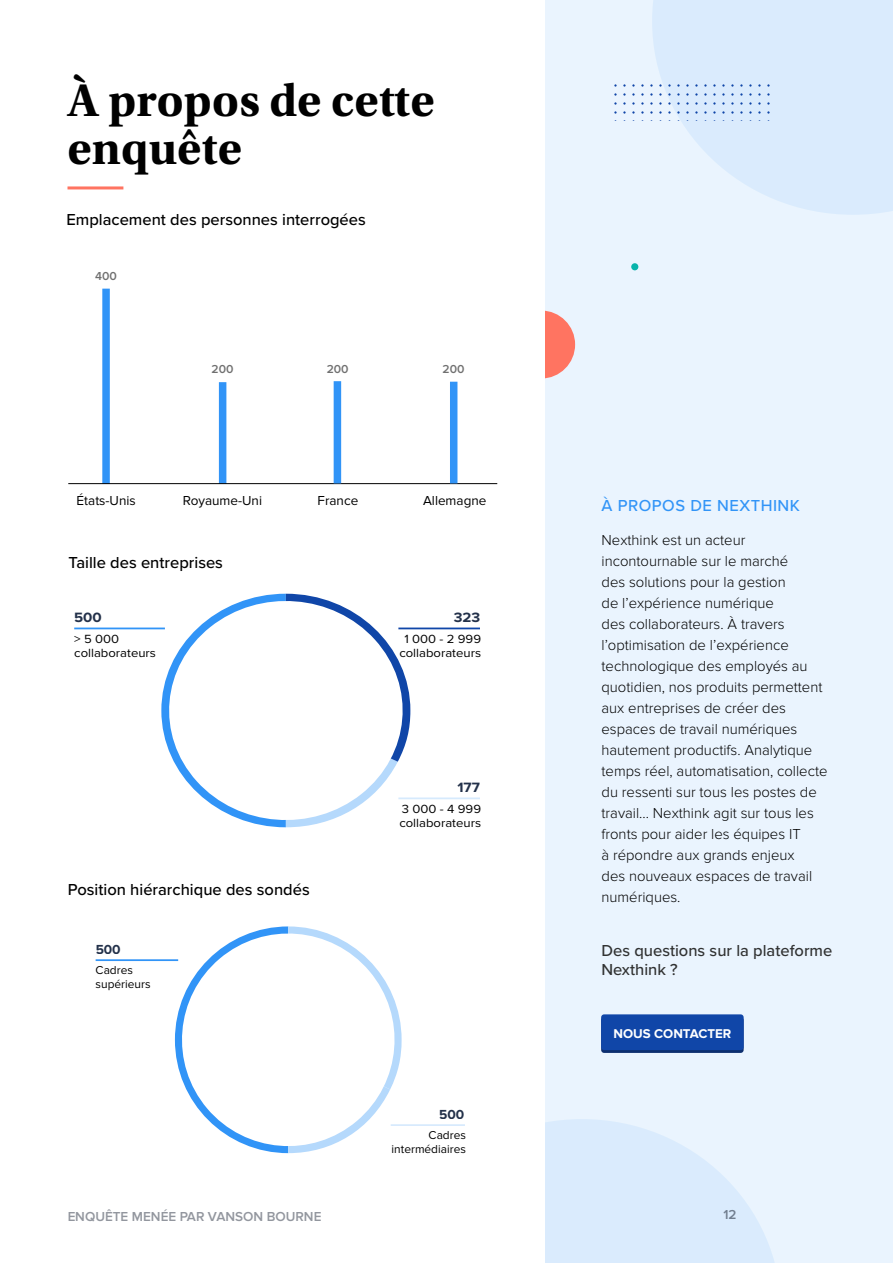
<style>
.page{position:relative;width:893px;height:1263px;background:#fff}
.page>*{position:absolute;margin:0;border:0;box-sizing:border-box;transform-origin:0 0}
.t1{font:700 48px/48px "Utopia Std";color:#000}
.H1-Respondent{font:500 16.5px "Proxima Nova";color:#000}
.Chart_Question{font:500 16.5px/19.5px "Proxima Nova";color:#313232}
.ABOUT_NEXTHINK{font:500 16.5px "Proxima Nova";letter-spacing:.03em;color:#3194f7}
.BODY{font:300 15px/21px "Proxima Nova";color:#000}
.t2{font:700 13.95px "Proxima Nova";color:#23314a;scale:1.07 1}
.t3{font:700 13.65px "Proxima Nova";color:#23314a}
.Chart_labels-Regular{font:13.5px "Proxima Nova";color:#000}
.t4{font:600 13.5px "Proxima Nova";color:#777c86}
.BODY-2{font:700 13.2px "Proxima Nova";color:#fff}
.t5{font:12.3px/14px "Proxima Nova";color:#000;scale:1.07 1}
.Chart_left_label{font:600 12px "Proxima Nova";color:#707070}
.t6{font:11.85px/13.6px "Proxima Nova";color:#000;text-align:right}
</style>
<div class="page">
<div style="left:545px;top:0;width:348px;height:1263px;background:#eaf4fe"></div>
<svg style="left:545px;top:1119px;width:229px;height:144px"></svg>
<svg style="left:545px;top:310px;width:30px;height:68px"></svg>
<svg style="left:652px;top:0;width:241px;height:215px;fill:#daebfd"></svg>
<svg style="left:614px;top:81px;width:158px;height:40px;fill:#daebfd"></svg>
<hr style="left:68px;top:186px;width:55px;height:3px;background:#ff7461">
<div style="left:631px;top:263px;width:7px;height:7px;background:#08b3ab;border-radius:50%"></div>
<div style="left:102px;top:289px;width:8px;height:195px;background:#3194f7"></div>
<div style="left:219px;top:382px;width:7px;height:102px;background:#3194f7"></div>
<hr style="left:68px;top:483px;width:429px;height:1px;background:#000">
<div style="left:334px;top:381px;width:7px;height:102px;background:#3194f7"></div>
<div style="left:450px;top:382px;width:7px;height:101px;background:#3194f7"></div>
<hr style="left:398px;top:797px;width:82px;height:2px;background:#3194f7">
<hr style="left:398px;top:627px;width:82px;height:2px;background:#1046a8">
<hr style="left:74px;top:627px;width:91px;height:2px;background:#3194f7">
<svg style="left:155px;top:593px;width:262px;height:235px"></svg>
<hr style="left:391px;top:1124px;width:74px;height:2px;background:#3194f7">
<hr style="left:96px;top:959px;width:82px;height:2px;background:#3194f7">
<svg style="left:169px;top:926px;width:238px;height:228px"></svg>
<div style="left:601px;top:1017px;width:143px;height:36px;background:#0d2f6f;border-radius:3px"></div>
<div style="left:601px;top:1014px;width:143px;height:36px;background:#1046a8;border-radius:3px"></div>
<h1 class="t1" style="left:68px;top:77px;width:369px">À propos de cette enquête</h1>
<p class="H1-Respondent" style="left:66px;top:207px;width:301px">Emplacement des personnes interrogées</p>
<p class="Chart_left_label" style="left:95px;top:269px;width:23px">400</p>
<p class="Chart_left_label" style="left:212px;top:362px;width:23px">200</p>
<p class="Chart_left_label" style="left:327px;top:362px;width:23px">200</p>
<p class="Chart_left_label" style="left:443px;top:362px;width:23px">200</p>
<p class="Chart_labels-Regular" style="left:77px;top:492px;width:61px">États-Unis</p>
<p class="Chart_labels-Regular" style="left:183px;top:492px;width:81px">Royaume-Uni</p>
<p class="Chart_labels-Regular" style="left:318px;top:492px;width:42px">France</p>
<p class="Chart_labels-Regular" style="left:423px;top:492px;width:65px">Allemagne</p>
<p class="H1-Respondent" style="left:69px;top:550px;width:156px">Taille des entreprises</p>
<p class="t2" style="left:74px;top:609px;width:27px">500</p>
<p class="t5" style="left:74px;top:632px;width:78px">&gt; 5 000 collaborateurs</p>
<p class="H1-Respondent" style="left:68px;top:877px;width:243px">Position hiérarchique des sondés</p>
<p class="t3" style="left:96px;top:941px;width:27px">500</p>
<p class="t6" style="left:96px;top:964px;width:56px;text-align:left">Cadres supérieurs</p>
<p class="t2" style="left:454px;top:609px;width:26px">323</p>
<p class="t5" style="left:399px;top:632px;width:78px;text-align:center">1 000 - 2 999 collaborateurs</p>
<p class="t2" style="left:457px;top:779px;width:22px">177</p>
<p class="t5" style="left:399px;top:802px;width:78px">3 000 - 4 999 collaborateurs</p>
<p class="t3" style="left:439px;top:1106px;width:27px">500</p>
<p class="t6" style="left:392px;top:1129px;width:76px">Cadres intermédiaires</p>
<p class="ABOUT_NEXTHINK" style="left:601px;top:493px;width:200px">À PROPOS DE NEXTHINK</p>
<p class="BODY" style="left:601px;top:530px;width:228px">Nexthink est un acteur incontournable sur le marché<br>des solutions pour la gestion<br>de l’expérience numérique<br>des collaborateurs. À travers l’optimisation de l’expérience technologique des employés au quotidien, nos produits permettent aux entreprises de créer des espaces de travail numériques hautement productifs. Analytique temps réel, automatisation, collecte du ressenti sur tous les postes de travail... Nexthink agit sur tous les fronts pour aider les équipes IT<br>à répondre aux grands enjeux<br>des nouveaux espaces de travail numériques.</p>
<p class="Chart_Question" style="left:601px;top:940px;width:232px">Des questions sur la plateforme<br>Nexthink ?</p>
<p class="BODY-2" style="left:613px;top:1026px;width:119px">NOUS CONTACTER</p>
<p class="t4" style="left:68px;top:1208px;width:255px">ENQUÊTE MENÉE PAR VANSON BOURNE</p>
<p class="t4" style="left:723px;top:1207px;width:15px">12</p>
</div>
